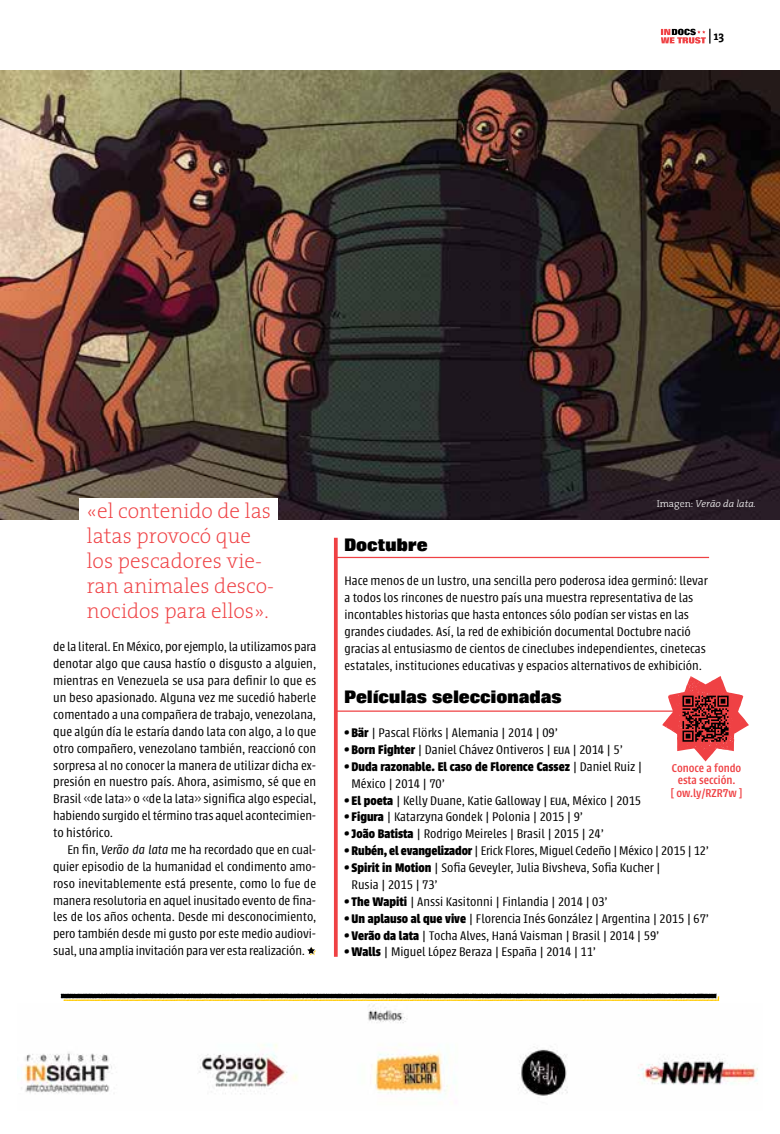
<style>
.page{position:relative;width:780px;height:1134px;background:#fff}
.page>*{position:absolute;margin:0;border:0;box-sizing:border-box;transform-origin:0 0}
.t1{font:200 21.25px/25px "The Serif";color:#ef4144}
.t2{font:17.5px "SAP Sans 2007 Extra Bold Cond";letter-spacing:.025em;color:#000}
.t3{font:300 13.88px/16.9px "Urbana";letter-spacing:-.005em;color:#000;text-align:justify}
.t4{font:300 13.75px/16.9px "Urbana";color:#000}
.t5{font:700 13.75px/16.9px "Urbana";color:#000}
.t6{font:500 12.5px/12.5px "Urbana";color:#ef4144;text-align:center}
.t7{font:700 12.5px "The Serif";color:#000}
.t8{font:italic 300 10px "The Serif";color:#fff}
.s1{font-style:italic}
.s2{font-style:normal}
.s3{font-weight:700}
.s4{font-weight:500}
.s5{font-weight:300}
</style>
<div class="page">
<svg style="left:61px;top:994px;width:658px;height:7px;background:#655b35"></svg>
<img style="left:0;top:71px;width:780px;height:448px">
<svg style="left:307px;top:947px;width:9px;height:8px"></svg>
<hr style="left:334px;top:538px;width:3px;height:419px;background:#ef4144">
<hr style="left:335px;top:557px;width:374px;height:1px;background:#ef4144">
<hr style="left:335px;top:710px;width:374px;height:2px;background:#ef4144">
<div style="left:80px;top:499px;width:198px;height:123px;background:#fff"></div>
<img style="left:21px;top:1004px;width:737px;height:92px">
<svg style="left:662px;top:676px;width:87px;height:85px"></svg>
<svg style="left:661px;top:29px;width:49px;height:15px"></svg>
<p class="t7" style="left:713px;top:26px;width:12px">13</p>
<h1 class="t1" style="left:87px;top:498px;width:189px">«el contenido de las latas provocó que los pescadores vie&shy;ran animales desco&shy;nocidos para ellos».</h1>
<p class="t3" style="left:53px;top:639px;width:264px">de la literal. En México, por ejemplo, la utilizamos para denotar algo que causa hastío o disgusto a alguien, mientras en Venezuela se usa para definir lo que es un beso apasionado. Alguna vez me sucedió haberle comentado a una compañera de trabajo, venezolana, que algún día le estaría dando lata con algo, a lo que otro compañero, venezolano también, reaccionó con sorpresa al no conocer la manera de utilizar dicha ex&shy;presión en nuestro país. Ahora, asimismo, sé que en Brasil «de lata» o «de la lata» significa algo especial, habiendo surgido el término tras aquel acontecimien&shy;to histórico.</p>
<p class="t4" style="left:53px;top:841px;width:265px;text-align:justify;text-indent:14px">En fin, <span class="s1">Verão da lata</span> me ha recordado que en cual&shy;quier episodio de la humanidad el condimento amo&shy;roso inevitablemente está presente, como lo fue de manera resolutoria en aquel inusitado evento de fina&shy;les de los años ochenta. Desde mi desconocimiento, pero también desde mi gusto por este medio audiovi&shy;sual, una amplia invitación para ver esta realización.</p>
<p class="t8" style="left:656px;top:496px;width:101px"><span class="s2">Imagen:</span> Verão da lata.</p>
<p class="t2" style="left:344px;top:534px;width:84px">Doctubre</p>
<p class="t4" style="left:344px;top:573px;width:364px">Hace menos de un lustro, una sencilla pero poderosa idea germinó: llevar a todos los rincones de nuestro país una muestra representativa de las incontables historias que hasta entonces sólo podían ser vistas en las grandes ciudades. Así, la red de exhibición documental Doctubre nació gracias al entusiasmo de cientos de cineclubes independientes, cinetecas estatales, instituciones educativas y espacios alternativos de exhibición.</p>
<p class="t2" style="left:344px;top:686px;width:218px">Películas seleccionadas</p>
<p class="t4" style="left:344px;top:724px;width:215px"><span class="s3">• Bär</span> <span class="s4">|</span> Pascal Flörks <span class="s4">|</span> Alemania <span class="s4">|</span> 2014 <span class="s4">|</span> 09’</p>
<p class="t4" style="left:344px;top:741px;width:280px"><span class="s3">• Born Fighter</span> <span class="s4">|</span> Daniel Chávez Ontiveros <span class="s4">|</span> eua <span class="s4">|</span> 2014 <span class="s4">|</span> 5’</p>
<p class="t5" style="left:351px;top:758px;width:292px;text-indent:-7px">• Duda razonable. El caso de Florence Cassez <span class="s4">|</span> <span class="s5">Daniel Ruiz</span> <span class="s4">|<br></span><span class="s5">México</span> <span class="s4">|</span> <span class="s5">2014</span> <span class="s4">|</span> <span class="s5">70’</span></p>
<p class="t4" style="left:344px;top:792px;width:298px"><span class="s3">• El poeta</span> <span class="s4">|</span> Kelly Duane, Katie Galloway <span class="s4">|</span> eua, México <span class="s4">|</span> 2015</p>
<p class="t4" style="left:344px;top:809px;width:240px"><span class="s3">• Figura</span> <span class="s4">|</span> Katarzyna Gondek <span class="s4">|</span> Polonia <span class="s4">|</span> 2015 <span class="s4">|</span> 9’</p>
<p class="t4" style="left:344px;top:826px;width:261px"><span class="s3">• João Batista</span> <span class="s4">|</span> Rodrigo Meireles <span class="s4">|</span> Brasil <span class="s4">|</span> 2015 <span class="s4">|</span> 24’</p>
<p class="t4" style="left:344px;top:843px;width:366px"><span class="s3">• Rubén, el evangelizador</span> <span class="s4">|</span>Erick Flores, Miguel Cedeño <span class="s4">|</span> México <span class="s4">|</span> 2015 <span class="s4">|</span> 12’</p>
<p class="t4" style="left:351px;top:859px;width:310px;text-indent:-7px"><span class="s3">• Spirit in Motion</span> <span class="s4">|</span> Sofia Geveyler, Julia Bivsheva, Sofia Kucher <span class="s4">|<br></span>Rusia <span class="s4">|</span> 2015 <span class="s4">|</span> 73’</p>
<p class="t4" style="left:344px;top:893px;width:265px"><span class="s3">• The Wapiti</span> <span class="s4">|</span> Anssi Kasitonni <span class="s4">|</span> Finlandia <span class="s4">|</span> 2014 <span class="s4">|</span> 03’</p>
<p class="t4" style="left:344px;top:910px;width:366px"><span class="s3">• Un aplauso al que vive</span> <span class="s4">|</span> Florencia Inés González <span class="s4">|</span> Argentina <span class="s4">|</span> 2015 <span class="s4">|</span> 67’</p>
<p class="t4" style="left:344px;top:927px;width:316px"><span class="s3">• Verão da lata</span> <span class="s4">|</span> Tocha Alves, Haná Vaisman <span class="s4">|</span> Brasil <span class="s4">|</span> 2014 <span class="s4">|</span> 59’</p>
<p class="t4" style="left:344px;top:944px;width:253px"><span class="s3">• Walls</span> <span class="s4">|</span> Miguel López Beraza <span class="s4">|</span> España <span class="s4">|</span> 2014 <span class="s4">|</span> 11’</p>
<p class="t6" style="left:670px;top:762px;width:73px">Conoce a fondo esta sección.<br>[ ow.ly/RZR7w ]</p>
</div>
